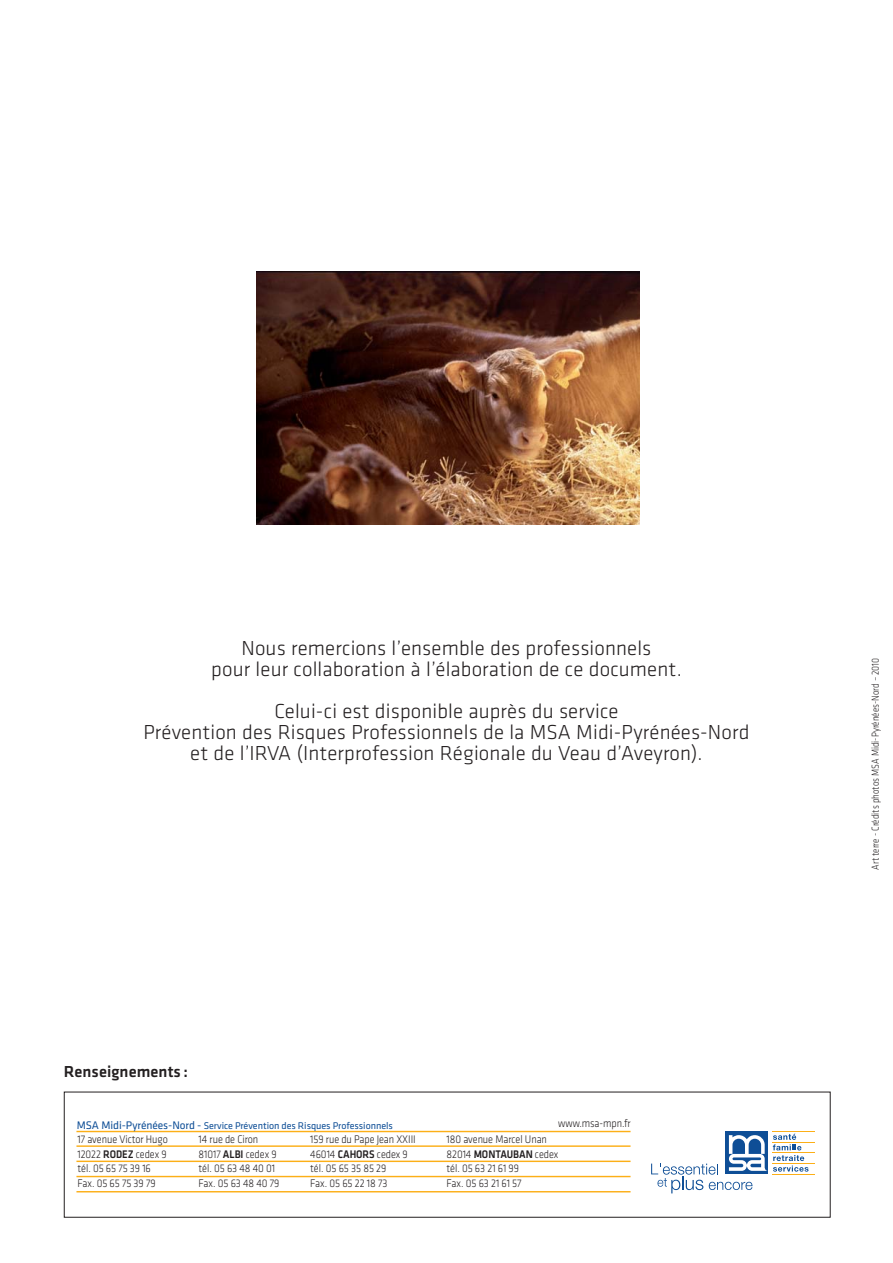
<style>
.page{position:relative;width:893px;height:1263px;background:#fff}
.page>*{position:absolute;margin:0;border:0;box-sizing:border-box;transform-origin:0 0}
.t1{font:300 21px/21px "Klavika";letter-spacing:.005em;color:#231f20;text-align:center}
.t2{font:500 16.5px "Klavika";letter-spacing:.005em;color:#231f20}
.t3{font:300 11.4px/14.9px "Klavika";letter-spacing:-.005em;color:#231f20;scale:.9 1}
.t4{font:300 10.5px "Klavika";color:#231f20;scale:.85 1}
.t5{font:10.05px "Klavika";letter-spacing:-.005em;color:#0e4e96}
.s1{font-size:11.4px}
.s2{font-weight:500}
</style>
<div class="page">
<hr style="left:772px;top:1131px;width:43px;height:1px;background:#fcaf17">
<hr style="left:772px;top:1142px;width:43px;height:1px;background:#fcaf17">
<hr style="left:772px;top:1153px;width:43px;height:1px;background:#fcaf17">
<hr style="left:772px;top:1163px;width:43px;height:1px;background:#fcaf17">
<hr style="left:772px;top:1174px;width:43px;height:1px;background:#fcaf17">
<div style="left:725px;top:1131px;width:43px;height:43px;background:#0e4e96"></div>
<svg style="left:651px;top:1134px;width:157px;height:59px"></svg>
<hr style="left:76px;top:1131px;width:555px;height:1px;background:#fcaf17">
<hr style="left:76px;top:1176px;width:555px;height:1px;background:#fcaf17">
<hr style="left:76px;top:1145px;width:555px;height:2px;background:#fcaf17">
<hr style="left:76px;top:1160px;width:555px;height:2px;background:#fcaf17">
<hr style="left:76px;top:1191px;width:555px;height:1px;background:#fcaf17">
<img style="left:256px;top:272px;width:383px;height:253px">
<h1 class="t1" style="left:211px;top:639px;width:472px">Nous remercions l’ensemble des professionnels<br>pour leur collaboration à l’élaboration de ce document.</h1>
<h1 class="t1" style="left:143px;top:702px;width:608px">Celui-ci est disponible auprès du service<br>Prévention des Risques Professionnels de la MSA Midi-Pyrénées-Nord et de l’IRVA (Interprofession Régionale du Veau d’Aveyron).</h1>
<h2 class="t2" style="left:64px;top:1065px;width:126px">Renseignements :</h2>
<p class="t3" style="left:558px;top:1117px;width:82px">www.msa-mpn.fr</p>
<p class="t5" style="left:77px;top:1121px;width:318px"><span class="s1">MSA Midi-Pyrénées-Nord -</span> Service Prévention des Risques Professionnels</p>
<p class="t3" style="left:199px;top:1132px;width:91px">14 rue de Ciron<br>81017 <span class="s2">ALBI</span> cedex 9 tél. 05 63 48 40 01<br>Fax. 05 63 48 40 79</p>
<p class="t3" style="left:77px;top:1132px;width:102px">17 avenue Victor Hugo<br>12022 <span class="s2">RODEZ</span> cedex 9 tél. 05 65 75 39 16<br>Fax. 05 65 75 39 79</p>
<p class="t3" style="left:446px;top:1132px;width:126px">180 avenue Marcel Unan<br>82014 <span class="s2">MONTAUBAN</span> cedex tél. 05 63 21 61 99<br>Fax. 05 63 21 61 57</p>
<p class="t3" style="left:310px;top:1132px;width:119px">159 rue du Pape Jean XXIII<br>46014 <span class="s2">CAHORS</span> cedex 9 tél. 05 65 35 85 29<br>Fax. 05 65 22 18 73</p>
<p class="t4" style="left:871px;top:870px;width:251px;rotate:-90deg">Art terre - Crédits photos MSA Midi-Pyrénées-Nord – 2010</p>
</div>
